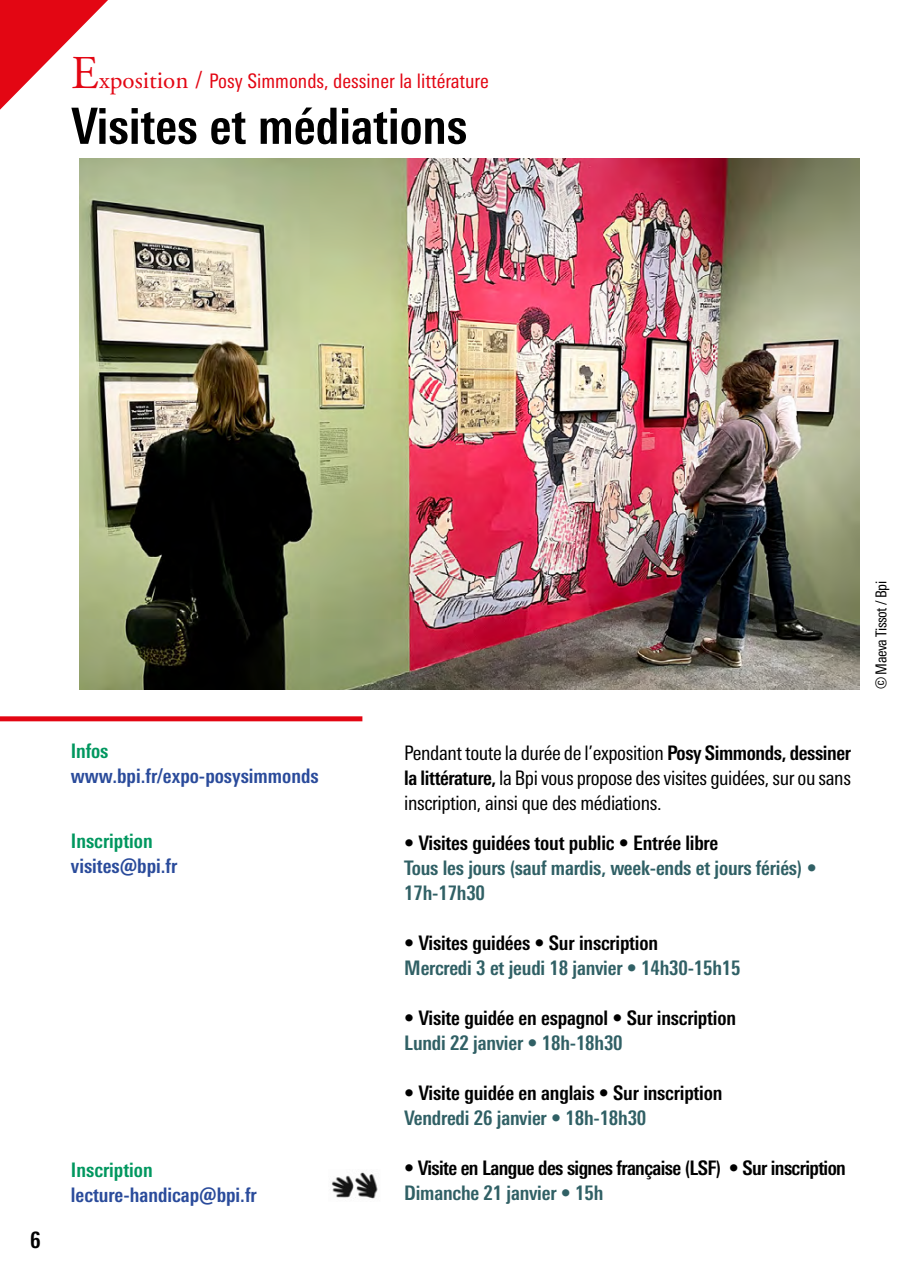
<style>
.page{position:relative;width:922px;height:1276px;background:#fff}
.page>*{position:absolute;margin:0;border:0;box-sizing:border-box;transform-origin:0 0}
.t1{font:700 condensed 50px "Univers Next Pro";color:#000}
.t2{font:700 condensed 22.5px "Univers Next Pro";color:#000}
.t3{font:700 condensed 20px/25px "Univers Next Pro";letter-spacing:-.01em;color:#306065}
.t4{font:condensed 20px/25px "Univers Next Pro";letter-spacing:-.02em;color:#000;text-align:justify}
.t5{font:700 condensed 20px "Univers Next Pro";letter-spacing:-.01em;color:#000}
.t6{font:700 condensed 20px "Univers Next Pro";color:#2a4b9b}
.t7{font:700 condensed 20px "Univers Next Pro";letter-spacing:-.03em;color:#000}
.t8{font:condensed 20px "Univers Next Pro";color:#e30613}
.t9{font:700 condensed 20px "Univers Next Pro";color:#00975f}
.t10{font:condensed 15px "Univers Next Pro";letter-spacing:-.03em;color:#000}
.s1{font-family:"Adobe Garamond Pro";font-stretch:normal;font-size:47px}
.s2{font-family:"Adobe Garamond Pro";font-stretch:normal;font-size:25px}
.s3{font-weight:700}
</style>
<div class="page">
<img style="left:331px;top:1172px;width:47px;height:27px">
<div style="left:0;top:716px;width:362px;height:5px;background:#e30613"></div>
<svg style="left:0;top:0;width:108px;height:110px"></svg>
<img style="left:80px;top:158px;width:779px;height:531px">
<p class="t8" style="left:71px;top:70px;width:419px"><span class="s1">E</span><span class="s2">xposition /</span> Posy Simmonds, dessiner la littérature</p>
<h1 class="t1" style="left:71px;top:96px;width:398px">Visites et médiations</h1>
<p class="t9" style="left:71px;top:739px;width:39px">Infos</p>
<p class="t6" style="left:71px;top:764px;width:249px">www.bpi.fr/expo-posysimmonds</p>
<p class="t9" style="left:71px;top:829px;width:83px">Inscription</p>
<p class="t6" style="left:71px;top:854px;width:108px">visites@bpi.fr</p>
<p class="t2" style="left:30px;top:1226px;width:12px">6</p>
<p class="t9" style="left:71px;top:1158px;width:83px">Inscription</p>
<p class="t6" style="left:71px;top:1183px;width:187px">lecture-handicap@bpi.fr</p>
<p class="t4" style="left:404px;top:740px;width:448px">Pendant toute la durée de l’exposition <span class="s3">Posy Simmonds, dessiner la littérature,</span> la Bpi vous propose des visites guidées, sur ou sans inscription, ainsi que des médiations.</p>
<p class="t5" style="left:404px;top:831px;width:315px">• Visites guidées tout public • Entrée libre</p>
<p class="t3" style="left:404px;top:855px;width:414px">Tous les jours (sauf mardis, week-ends et jours fériés) •<br>17h-17h30</p>
<p class="t5" style="left:404px;top:931px;width:255px">• Visites guidées • Sur inscription</p>
<p class="t3" style="left:404px;top:955px;width:338px">Mercredi 3 et jeudi 18 janvier • 14h30-15h15</p>
<p class="t5" style="left:404px;top:1006px;width:333px">• Visite guidée en espagnol • Sur inscription</p>
<p class="t3" style="left:404px;top:1030px;width:220px">Lundi 22 janvier • 18h-18h30</p>
<p class="t5" style="left:404px;top:1081px;width:319px">• Visite guidée en anglais • Sur inscription</p>
<p class="t3" style="left:404px;top:1105px;width:243px">Vendredi 26 janvier • 18h-18h30</p>
<p class="t7" style="left:404px;top:1156px;width:443px">• Visite en Langue des signes française (LSF) • Sur inscription</p>
<p class="t3" style="left:404px;top:1180px;width:201px">Dimanche 21 janvier • 15h</p>
<p class="t10" style="left:872px;top:689px;width:110px;rotate:-90deg">© Maeva Tissot / Bpi</p>
</div>
